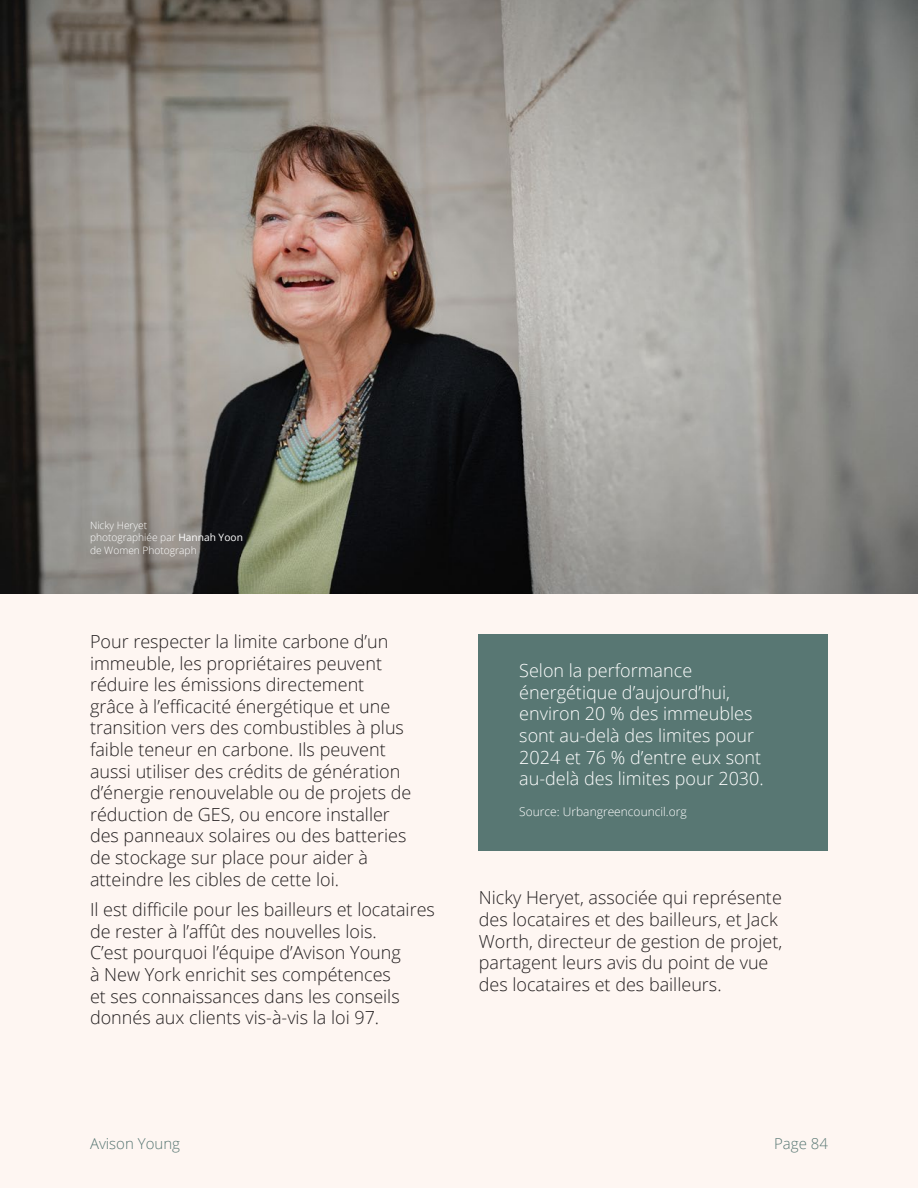
<style>
.page{position:relative;width:918px;height:1188px;background:#fef6f2}
.page>*{position:absolute;margin:0;border:0;box-sizing:border-box;transform-origin:0 0}
.t1{font:300 18px/21.6px "Open Sans";color:#231f20}
.t2{font:300 18px/21.6px "Open Sans";color:#fff}
.t3{font:300 15px "Open Sans";color:#587773}
.t4{font:300 12px "Open Sans";color:#fff}
.t5{font:300 10.2px "Open Sans";color:#fff}
.s1{font-weight:400}
</style>
<div class="page">
<img style="left:0;top:0;width:918px;height:594px">
<div style="left:479px;top:634px;width:349px;height:216px;background:#587773"></div>
<p class="t5" style="left:90px;top:518px;width:59px">Nicky Heryet</p>
<p class="t5" style="left:90px;top:531px;width:154px">photographiée par <span class="s1">Hannah Yoon</span></p>
<p class="t5" style="left:90px;top:543px;width:108px">de Women Photograph</p>
<p class="t1" style="left:90px;top:630px;width:323px">Pour respecter la limite carbone d’un immeuble, les propriétaires peuvent réduire les émissions directement grâce à l’efficacité énergétique et une transition vers des combustibles à plus faible teneur en carbone. Ils peuvent aussi utiliser des crédits de génération d’énergie renouvelable ou de projets de réduction de GES, ou encore installer des panneaux solaires ou des batteries de stockage sur place pour aider à atteindre les cibles de cette loi.</p>
<p class="t1" style="left:90px;top:898px;width:346px">Il est difficile pour les bailleurs et locataires de rester à l’affût des nouvelles lois.<br>C’est pourquoi l’équipe d’Avison Young<br>à New York enrichit ses compétences<br>et ses connaissances dans les conseils donnés aux clients vis-à-vis la loi 97.</p>
<p class="t1" style="left:479px;top:887px;width:305px">Nicky Heryet, associée qui représente des locataires et des bailleurs, et Jack Worth, directeur de gestion de projet, partagent leurs avis du point de vue des locataires et des bailleurs.</p>
<p class="t2" style="left:519px;top:659px;width:246px">Selon la performance énergétique d’aujourd’hui, environ 20 % des immeubles sont au-delà des limites pour<br>2024 et 76 % d’entre eux sont au-delà des limites pour 2030.</p>
<p class="t4" style="left:519px;top:803px;width:169px">Source: Urbangreencouncil.org</p>
<p class="t3" style="left:90px;top:1133px;width:92px">Avison Young</p>
<p class="t3" style="left:774px;top:1133px;width:55px">Page 84</p>
</div>
